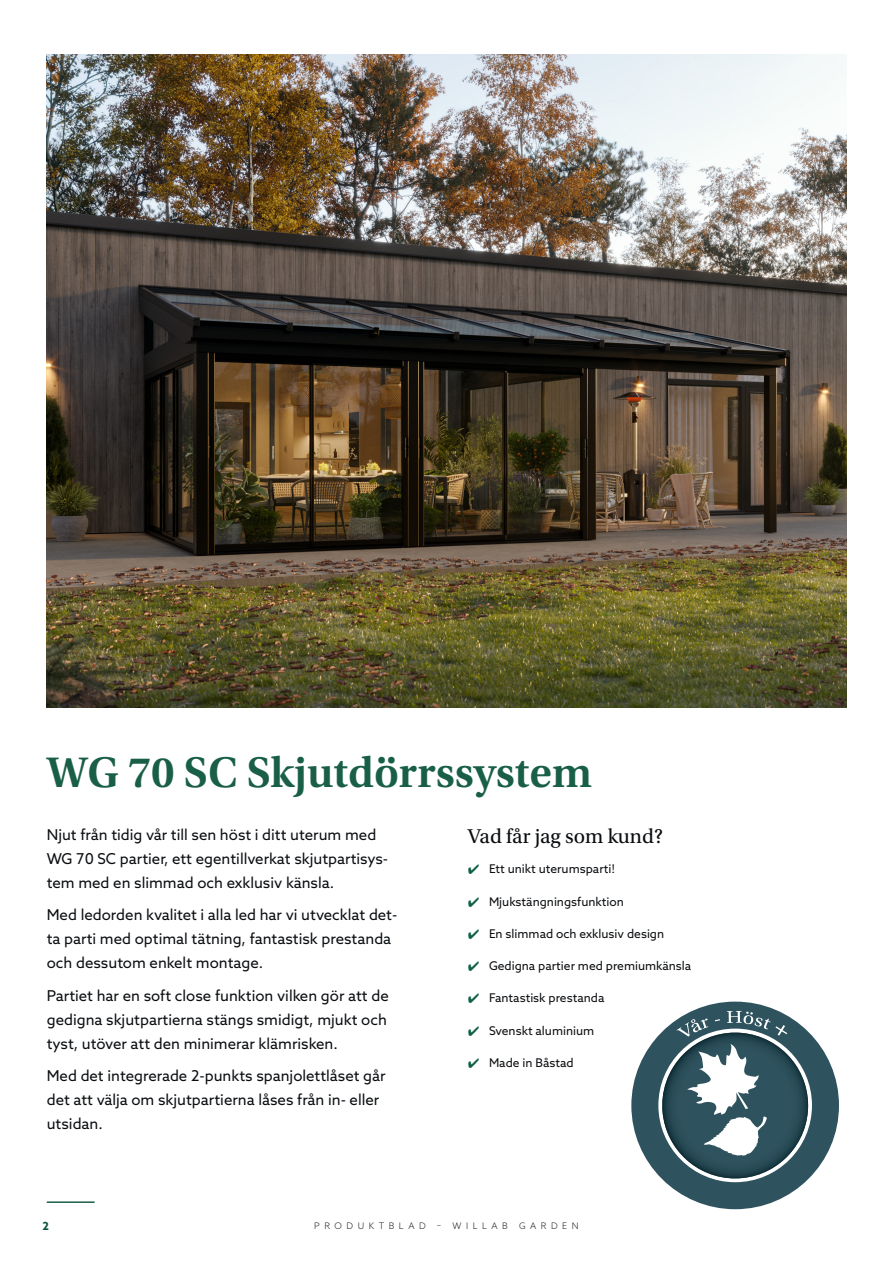
<style>
.page{position:relative;width:893px;height:1263px;background:#fff}
.page>*{position:absolute;margin:0;border:0;box-sizing:border-box;transform-origin:0 0}
.t1{font:600 45px "Utopia Std";color:#195f47}
.t2{font:21px "Utopia Std";color:#0a0d10}
.t3{font:15px/24px "Azo Sans";color:#0a0d10}
.t4{font:12px "Azo Sans";color:#0a0d10}
.t5{font:700 11.25px "Azo Sans";color:#0d5540}
.t6{font:300 9px "Azo Sans";letter-spacing:.5em;color:#231f20}
.s1{color:#0f6048}
</style>
<div class="page">
<hr style="left:47px;top:1201px;width:48px;height:2px;background:#195f47">
<img style="left:47px;top:54px;width:799px;height:653px">
<svg style="left:631px;top:1001px;width:208px;height:208px"></svg>
<p class="t1" style="left:47px;top:747px;width:547px">WG 70 SC Skjutdörrssystem</p>
<p class="t3" style="left:47px;top:822px;width:343px">Njut från tidig vår till sen höst i ditt uterum med<br>WG 70 SC partier, ett egentillverkat skjutpartisys&shy;tem med en slimmad och exklusiv känsla.</p>
<p class="t3" style="left:47px;top:903px;width:352px">Med ledorden kvalitet i alla led har vi utvecklat det&shy;ta parti med optimal tätning, fantastisk prestanda och dessutom enkelt montage.</p>
<p class="t3" style="left:47px;top:983px;width:344px">Partiet har en soft close funktion vilken gör att de gedigna skjutpartierna stängs smidigt, mjukt och tyst, utöver att den minimerar klämrisken.</p>
<p class="t3" style="left:47px;top:1064px;width:340px">Med det integrerade 2-punkts spanjolettlåset går det att välja om skjutpartierna låses från in- eller utsidan.</p>
<p class="t2" style="left:468px;top:825px;width:197px">Vad får jag som kund?</p>
<p class="t4" style="left:468px;top:861px;width:149px"><span class="s1">✔</span> Ett unikt uterumsparti!</p>
<p class="t4" style="left:468px;top:893px;width:158px"><span class="s1">✔</span> Mjukstängningsfunktion</p>
<p class="t4" style="left:468px;top:926px;width:198px"><span class="s1">✔</span> En slimmad och exklusiv design</p>
<p class="t4" style="left:468px;top:958px;width:225px"><span class="s1">✔</span> Gedigna partier med premiumkänsla</p>
<p class="t4" style="left:468px;top:990px;width:138px"><span class="s1">✔</span> Fantastisk prestanda</p>
<p class="t4" style="left:468px;top:1022px;width:128px"><span class="s1">✔</span> Svenskt aluminium</p>
<p class="t4" style="left:468px;top:1055px;width:107px"><span class="s1">✔</span> Made in Båstad</p>
<p class="t5" style="left:43px;top:1219px;width:8px">2</p>
<p class="t6" style="left:314px;top:1219px;width:266px">PRODUKTBLAD – WILLAB GARDEN</p>
</div>
